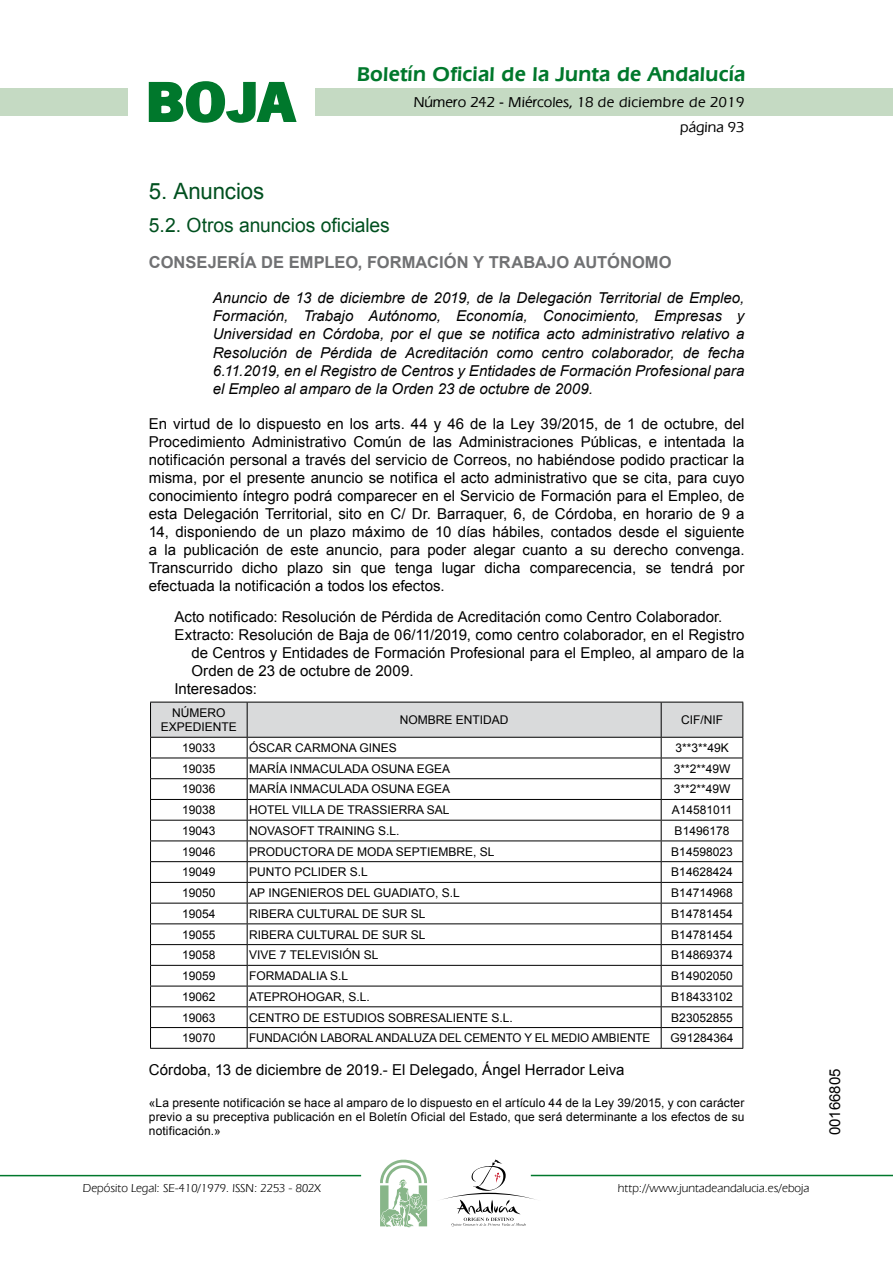
<style>
.page{position:relative;width:893px;height:1263px;background:#fff}
.page>*{position:absolute;margin:0;border:0;box-sizing:border-box;transform-origin:0 0}
.t1{font:700 57.75px "News Got T";color:#00782c;scale:1.14 1}
.t2{font:22.5px "Arial";letter-spacing:-.005em;color:#00501f}
.t3{font:600 21px "Eras IT Cby BT";letter-spacing:.01em;color:#00782c}
.t4{font:19.5px "Arial";letter-spacing:-.005em;color:#00501f}
.t5{font:700 16.5px "Arial";letter-spacing:.005em;color:#707173}
.t6{font:15px/18px "Arial";color:#000;text-align:justify}
.t7{font:italic 15px/18px "Arial";color:#000;text-align:justify}
.t8{font:500 15px/24.5px "Eras IT Cby BT";color:#000;text-align:right}
.t9{font:12px/14.2px "Arial";color:#000;text-align:center}
.t10{font:12px "Eras IT Cby BT";color:#000}
</style>
<div class="page">
<div style="left:315px;top:88px;width:577px;height:28px;background:#c5dac3"></div>
<div style="left:0;top:88px;width:128px;height:28px;background:#c5dac3"></div>
<hr style="left:0;top:1175px;width:361px;height:1px;background:#00782c">
<hr style="left:531px;top:1175px;width:361px;height:1px;background:#00782c">
<svg style="left:148px;top:81px;width:149px;height:42px"></svg>
<svg style="left:380px;top:1159px;width:47px;height:68px"></svg>
<svg style="left:442px;top:1159px;width:100px;height:67px"></svg>
<svg style="left:150px;top:702px;width:593px;height:346px"></svg>
<hr style="left:150px;top:1048px;width:97px;height:1px;background:#000">
<hr style="left:247px;top:1048px;width:414px;height:1px;background:#000">
<hr style="left:661px;top:1048px;width:82px;height:1px;background:#000">
<h1 class="t1" style="left:145px;top:68px;width:133px">BOJA</h1>
<h3 class="t3" style="left:357px;top:62px;width:390px">Boletín Oficial de la Junta de Andalucía</h3>
<p class="t8" style="left:414px;top:90px;width:332px">Número 242 - Miércoles, 18 de diciembre de 2019 página 93</p>
<h2 class="t2" style="left:149px;top:177px;width:117px">5. Anuncios</h2>
<h3 class="t4" style="left:149px;top:212px;width:242px">5.2. Otros anuncios oficiales</h3>
<p class="t5" style="left:149px;top:252px;width:524px">CONSEJERÍA DE EMPLEO, FORMACIÓN Y TRABAJO AUTÓNOMO</p>
<p class="t7" style="left:213px;top:289px;width:533px">Anuncio de 13 de diciembre de 2019, de la Delegación Territorial de Empleo, Formación, Trabajo Autónomo, Economía, Conocimiento, Empresas y Universidad en Córdoba, por el que se notifica acto administrativo relativo a Resolución de Pérdida de Acreditación como centro colaborador, de fecha 6.11.2019, en el Registro de Centros y Entidades de Formación Profesional para el Empleo al amparo de la Orden 23 de octubre de 2009.</p>
<p class="t6" style="left:149px;top:415px;width:597px">En virtud de lo dispuesto en los arts. 44 y 46 de la Ley 39/2015, de 1 de octubre, del Procedimiento Administrativo Común de las Administraciones Públicas, e intentada la notificación personal a través del servicio de Correos, no habiéndose podido practicar la misma, por el presente anuncio se notifica el acto administrativo que se cita, para cuyo conocimiento íntegro podrá comparecer en el Servicio de Formación para el Empleo, de esta Delegación Territorial, sito en C/ Dr. Barraquer, 6, de Córdoba, en horario de 9 a 14, disponiendo de un plazo máximo de 10 días hábiles, contados desde el siguiente a la publicación de este anuncio, para poder alegar cuanto a su derecho convenga.<br>Transcurrido dicho plazo sin que tenga lugar dicha comparecencia, se tendrá por efectuada la notificación a todos los efectos.</p>
<p class="t6" style="left:174px;top:608px;width:549px">Acto notificado: Resolución de Pérdida de Acreditación como Centro Colaborador.</p>
<p class="t6" style="left:174px;top:626px;width:571px">Extracto: Resolución de Baja de 06/11/2019, como centro colaborador, en el Registro</p>
<p class="t6" style="left:191px;top:644px;width:554px">de Centros y Entidades de Formación Profesional para el Empleo, al amparo de la</p>
<p class="t6" style="left:191px;top:662px;width:224px">Orden de 23 de octubre de 2009.</p>
<p class="t6" style="left:174px;top:680px;width:84px">Interesados:</p>
<p class="t9" style="left:161px;top:706px;width:78px">NÚMERO<br>EXPEDIENTE</p>
<p class="t9" style="left:400px;top:713px;width:110px">NOMBRE ENTIDAD</p>
<p class="t9" style="left:681px;top:713px;width:43px">CIF/NIF</p>
<p class="t9" style="left:182px;top:741px;width:35px">19033</p>
<p class="t9" style="left:249px;top:741px;width:149px">ÓSCAR CARMONA GINES</p>
<p class="t9" style="left:675px;top:741px;width:55px">3**3**49K</p>
<p class="t9" style="left:182px;top:762px;width:35px">19035</p>
<p class="t9" style="left:249px;top:762px;width:202px">MARÍA INMACULADA OSUNA EGEA</p>
<p class="t9" style="left:673px;top:762px;width:58px">3**2**49W</p>
<p class="t9" style="left:182px;top:782px;width:35px">19036</p>
<p class="t9" style="left:249px;top:782px;width:202px">MARÍA INMACULADA OSUNA EGEA</p>
<p class="t9" style="left:673px;top:782px;width:58px">3**2**49W</p>
<p class="t9" style="left:182px;top:803px;width:35px">19038</p>
<p class="t9" style="left:249px;top:803px;width:202px">HOTEL VILLA DE TRASSIERRA SAL</p>
<p class="t9" style="left:671px;top:803px;width:62px">A14581011</p>
<p class="t9" style="left:182px;top:824px;width:35px">19043</p>
<p class="t9" style="left:249px;top:824px;width:152px">NOVASOFT TRAINING S.L.</p>
<p class="t9" style="left:674px;top:824px;width:56px">B1496178</p>
<p class="t9" style="left:182px;top:844px;width:35px">19046</p>
<p class="t9" style="left:249px;top:844px;width:247px">PRODUCTORA DE MODA SEPTIEMBRE, SL</p>
<p class="t9" style="left:671px;top:844px;width:63px">B14598023</p>
<p class="t9" style="left:182px;top:865px;width:35px">19049</p>
<p class="t9" style="left:249px;top:865px;width:120px">PUNTO PCLIDER S.L</p>
<p class="t9" style="left:671px;top:865px;width:63px">B14628424</p>
<p class="t9" style="left:182px;top:886px;width:35px">19050</p>
<p class="t9" style="left:249px;top:886px;width:212px">AP INGENIEROS DEL GUADIATO, S.L</p>
<p class="t9" style="left:671px;top:886px;width:63px">B14714968</p>
<p class="t9" style="left:182px;top:907px;width:35px">19054</p>
<p class="t9" style="left:249px;top:907px;width:178px">RIBERA CULTURAL DE SUR SL</p>
<p class="t9" style="left:671px;top:907px;width:63px">B14781454</p>
<p class="t9" style="left:182px;top:927px;width:35px">19055</p>
<p class="t9" style="left:249px;top:927px;width:178px">RIBERA CULTURAL DE SUR SL</p>
<p class="t9" style="left:671px;top:927px;width:63px">B14781454</p>
<p class="t9" style="left:182px;top:948px;width:35px">19058</p>
<p class="t9" style="left:249px;top:948px;width:131px">VIVE 7 TELEVISIÓN SL</p>
<p class="t9" style="left:671px;top:948px;width:63px">B14869374</p>
<p class="t9" style="left:182px;top:969px;width:35px">19059</p>
<p class="t9" style="left:249px;top:969px;width:100px">FORMADALIA S.L</p>
<p class="t9" style="left:671px;top:969px;width:63px">B14902050</p>
<p class="t9" style="left:182px;top:990px;width:35px">19062</p>
<p class="t9" style="left:249px;top:990px;width:122px">ATEPROHOGAR, S.L.</p>
<p class="t9" style="left:671px;top:990px;width:63px">B18433102</p>
<p class="t9" style="left:182px;top:1010px;width:35px">19063</p>
<p class="t9" style="left:249px;top:1010px;width:265px">CENTRO DE ESTUDIOS SOBRESALIENTE S.L.</p>
<p class="t9" style="left:671px;top:1010px;width:63px">B23052855</p>
<p class="t9" style="left:182px;top:1031px;width:35px">19070</p>
<p class="t9" style="left:249px;top:1031px;width:402px">FUNDACIÓN LABORAL ANDALUZA DEL CEMENTO Y EL MEDIO AMBIENTE</p>
<p class="t9" style="left:670px;top:1031px;width:64px">G91284364</p>
<p class="t6" style="left:149px;top:1061px;width:477px">Córdoba, 13 de diciembre de 2019.- El Delegado, Ángel Herrador Leiva</p>
<p class="t9" style="left:149px;top:1096px;width:597px;text-align:justify">«La presente notificación se hace al amparo de lo dispuesto en el artículo 44 de la Ley 39/2015, y con carácter previo a su preceptiva publicación en el Boletín Oficial del Estado, que será determinante a los efectos de su notificación.»</p>
<p class="t10" style="left:83px;top:1181px;width:239px">Depósito Legal: SE-410/1979. ISSN: 2253 - 802X</p>
<p class="t10" style="left:618px;top:1181px;width:193px">http://www.juntadeandalucia.es/eboja</p>
<p class="t6" style="left:826px;top:1135px;width:68px;rotate:-90deg">00166805</p>
</div>
